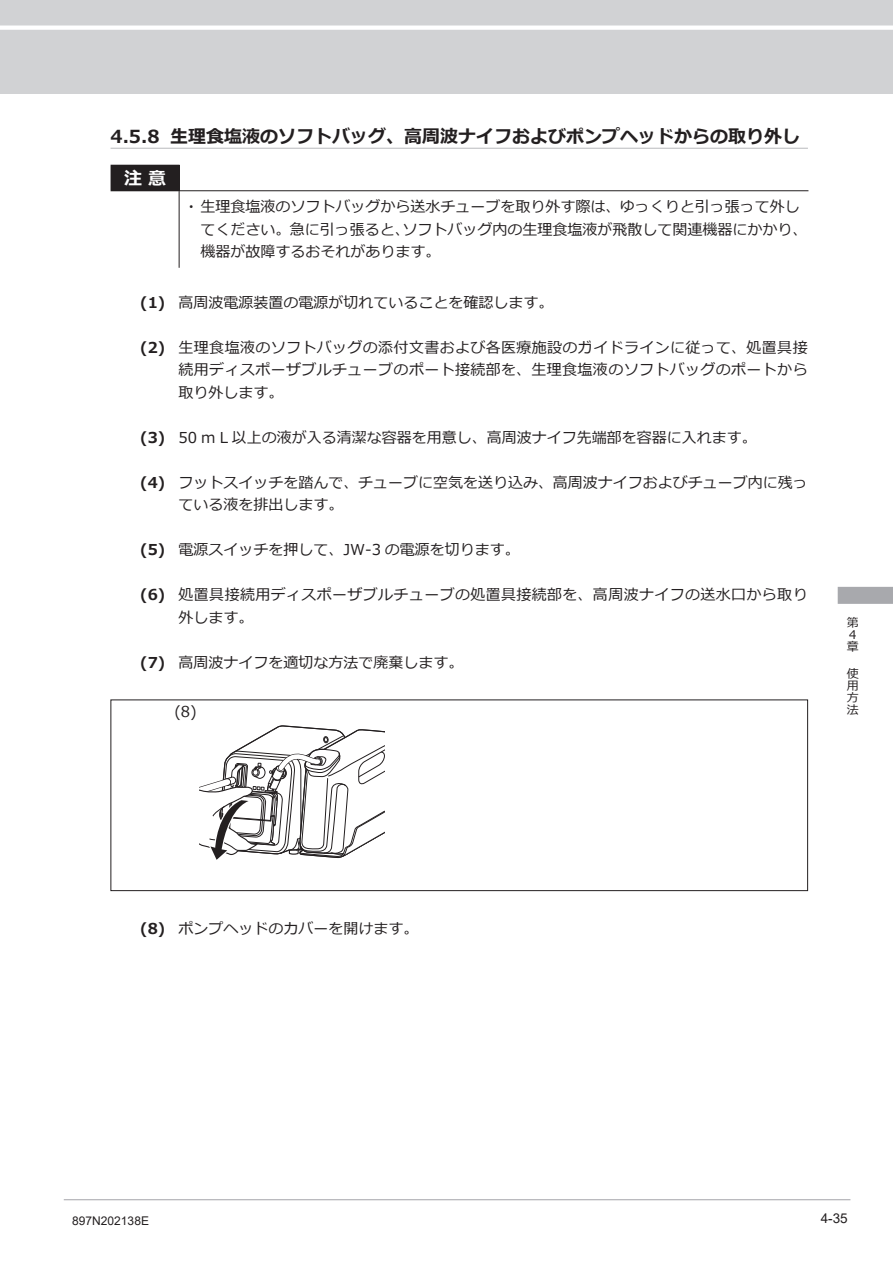
<style>
.page{position:relative;width:893px;height:1263px;background:#fff}
.page>*{position:absolute;margin:0;border:0;box-sizing:border-box;transform-origin:0 0}
.t1{font:700 18px "Meiryo";color:#231f20}
.t2{font:700 18px "Meiryo";color:#fff}
.t3{font:15px/22.5px "Meiryo";color:#231f20}
.t4{font:15px/22.5px "Meiryo";letter-spacing:.025em;color:#231f20}
.t5{font:13.5px "Arial";color:#231f20}
.t6{font:12px "Arial";color:#231f20}
.t7{font:12px/12px "Meiryo";color:#231f20}
.s1{font-weight:700}
</style>
<div class="page">
<hr style="left:64px;top:1199px;width:786px;height:1px;background:#a8a9ad">
<div style="left:838px;top:587px;width:55px;height:17px;background:#a8a9ad"></div>
<div style="left:0;top:0;width:893px;height:94px;background:#d1d2d4"></div>
<hr style="left:0;top:26px;width:893px;height:4px;background:#fff">
<hr style="left:111px;top:148px;width:697px;height:1px;background:#bcbdc0">
<div style="left:111px;top:165px;width:68px;height:26px;background:#231f20"></div>
<hr style="left:111px;top:165px;width:69px;height:1px;background:#231f20">
<svg style="left:179px;top:166px;width:1px;height:24px"></svg>
<hr style="left:179px;top:190px;width:629px;height:1px;background:#231f20">
<hr style="left:179px;top:191px;width:1px;height:77px;background:#231f20">
<svg style="left:199px;top:725px;width:185px;height:135px"></svg>
<div style="left:111px;top:699px;width:697px;height:192px;border:1px solid #231f20"></div>
<p class="t1" style="left:111px;top:124px;width:691px">4.5.8 生理食塩液のソフトバッグ、高周波ナイフおよびポンプヘッドからの取り外し</p>
<p class="t2" style="left:124px;top:166px;width:43px">注意</p>
<p class="t3" style="left:200px;top:197px;width:609px;text-indent:-16px">・生理食塩液のソフトバッグから送水チューブを取り外す際は、ゆっくりと引っ張って外してください。急に引っ張ると、ソフトバッグ内の生理食塩液が飛散して関連機器にかかり、機器が故障するおそれがあります。</p>
<p class="t3" style="left:140px;top:292px;width:415px"><span class="s1">(1)</span> 高周波電源装置の電源が切れていることを確認します。</p>
<p class="t3" style="left:179px;top:337px;width:631px;text-align:justify;text-indent:-38px"><span class="s1">(2)</span> 生理食塩液のソフトバッグの添付文書および各医療施設のガイドラインに従って、処置具接続用ディスポーザブルチューブのポート接続部を、生理食塩液のソフトバッグのポートから取り外します。</p>
<p class="t3" style="left:140px;top:427px;width:618px"><span class="s1">(3)</span> 50 ｍ L 以上の液が入る清潔な容器を用意し、高周波ナイフ先端部を容器に入れます。</p>
<p class="t3" style="left:179px;top:472px;width:631px;text-indent:-38px"><span class="s1">(4)</span> フットスイッチを踏んで、チューブに空気を送り込み、高周波ナイフおよびチューブ内に残っている液を排出します。</p>
<p class="t3" style="left:140px;top:539px;width:381px"><span class="s1">(5)</span> 電源スイッチを押して、JW-3 の電源を切ります。</p>
<p class="t4" style="left:179px;top:584px;width:631px;text-indent:-38px"><span class="s1">(6)</span> 処置具接続用ディスポーザブルチューブの処置具接続部を、高周波ナイフの送水口から取り外します。</p>
<p class="t3" style="left:140px;top:652px;width:325px"><span class="s1">(7)</span> 高周波ナイフを適切な方法で廃棄します。</p>
<p class="t3" style="left:174px;top:701px;width:24px">(8)</p>
<p class="t7" style="left:847px;top:617px;width:13px">第第第</p>
<p class="t7" style="left:847px;top:668px;width:13px;text-align:justify">第第第第</p>
<p class="t3" style="left:140px;top:918px;width:280px"><span class="s1">(8)</span> ポンプヘッドのカバーを開けます。</p>
<p class="t6" style="left:72px;top:1212px;width:78px">897N202138E</p>
<p class="t5" style="left:821px;top:1209px;width:29px">4-35</p>
</div>
